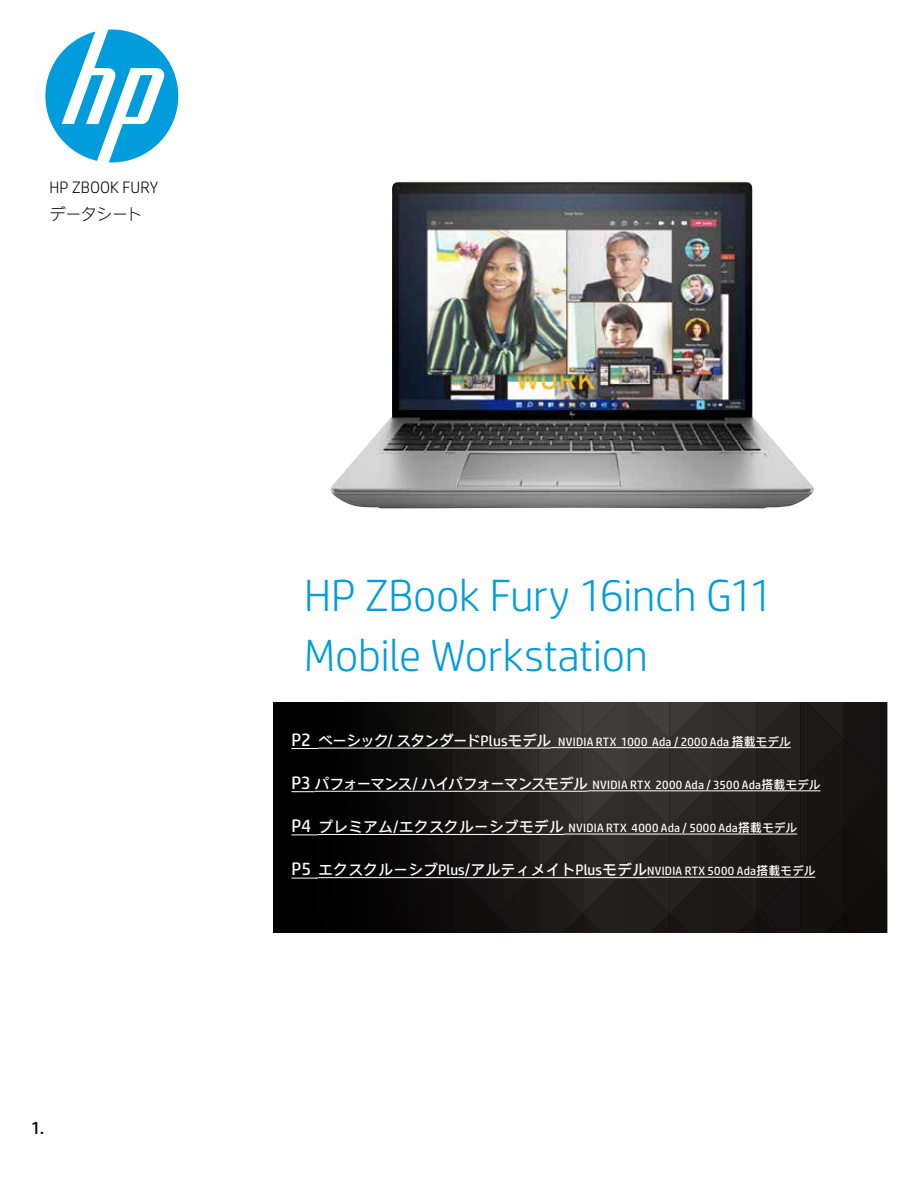
<style>
.page{position:relative;width:918px;height:1188px;background:#fff}
.page>*{position:absolute;margin:0;border:0;box-sizing:border-box;transform-origin:0 0}
.t1{font:300 45px/60px "HP Simplified Jpan";letter-spacing:-.005em;color:#009cdc}
.t2{font:18px "HP Simplified";color:#000}
.t3{font:300 16.5px/27px "HP Simplified Jpan";letter-spacing:.005em;color:#000}
.t4{font:15px "HP Simplified Jpan";color:#fff}
.t5{font:12px "HP Simplified Jpan";letter-spacing:.02em;color:#fff}
.s1{font-size:18px}
.s2{font-size:15px}
.s3{font-size:12px}
</style>
<div class="page">
<svg style="left:45px;top:29px;width:134px;height:134px"></svg>
<img style="left:331px;top:182px;width:483px;height:326px">
<svg style="left:277px;top:702px;width:610px;height:230px;background:#1d1b1b"></svg>
<hr style="left:318px;top:877px;width:329px;height:1px;background:#fff">
<hr style="left:647px;top:877px;width:168px;height:1px;background:#fff">
<h3 class="t3" style="left:50px;top:174px;width:110px">HP ZBOOK FURYデータシート</h3>
<h2 class="t2" style="left:31px;top:1118px;width:15px">1.</h2>
<h1 class="t1" style="left:304px;top:566px;width:471px">HP ZBook Fury 16inch G11<br>Mobile Workstation</h1>
<p class="t5" style="left:291px;top:734px;width:501px"><span class="s1">P2</span> <span class="s2">ベーシック/ スタンダードPlusモデル</span> NVIDIA RTX 1000 Ada / 2000 Ada 搭載モデル</p>
<p class="t5" style="left:291px;top:778px;width:531px"><span class="s1">P3</span> <span class="s2">パフォーマンス/ ハイパフォーマンスモデル</span> NVIDIA RTX 2000 Ada / 3500 Ada搭載モデル</p>
<p class="t5" style="left:291px;top:821px;width:507px"><span class="s1">P4</span> <span class="s2">プレミアム/エクスクルーシブモデル</span> NVIDIA RTX 4000 Ada / 5000 Ada搭載モデル</p>
<p class="t4" style="left:291px;top:861px;width:525px"><span class="s1">P5</span> エクスクルーシブPlus/アルティメイトPlusモデル<span class="s3">NVIDIA RTX 5000 Ada搭載モデル</span></p>
</div>
